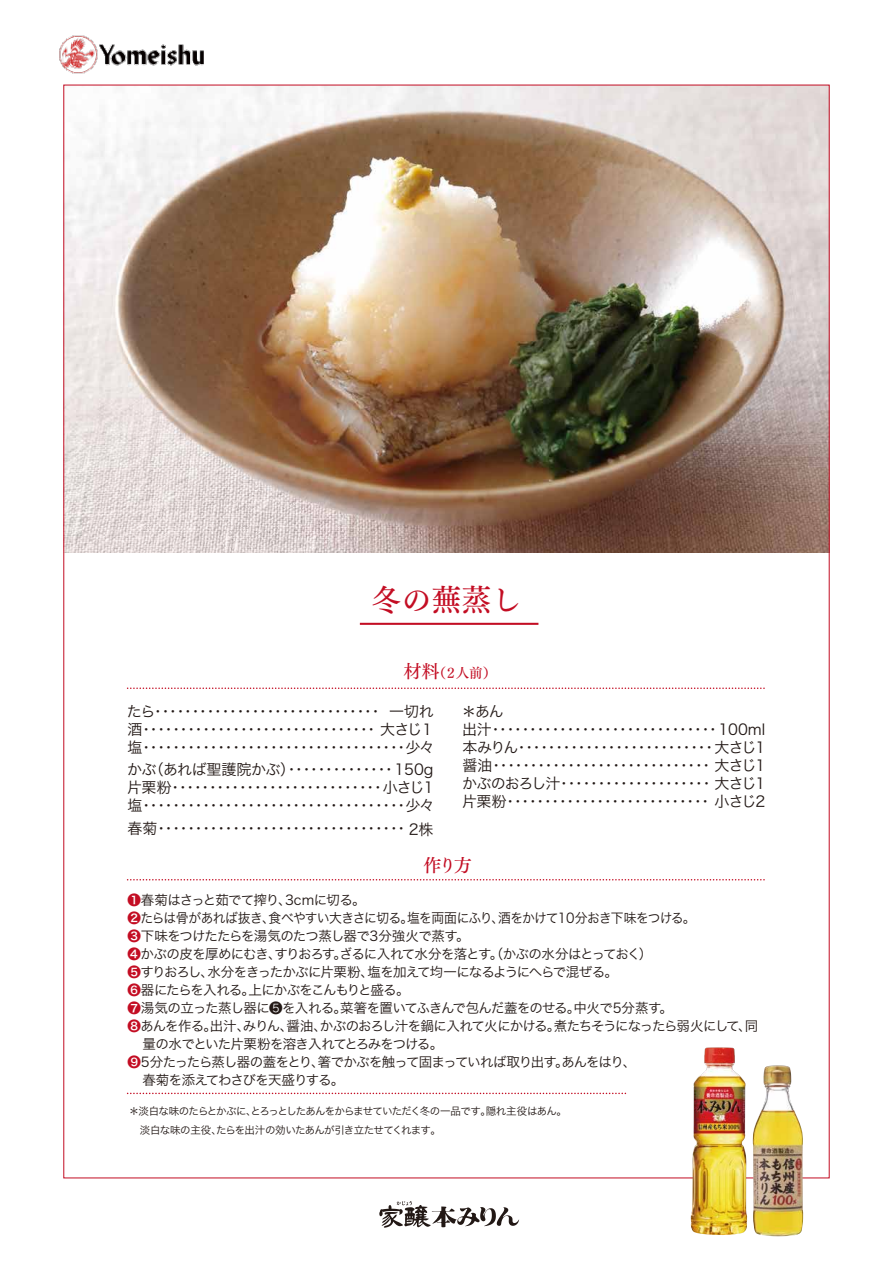
<style>
.page{position:relative;width:893px;height:1263px;background:#fff}
.page>*{position:absolute;margin:0;border:0;box-sizing:border-box;transform-origin:0 0}
.t1{font:30px "Tsuku Min Pro D";color:#c30d23}
.t2{font:18px "Tsuku Min Pro D";color:#c30d23}
.t3{font:15px/18px "Hira Kaku Std W3";letter-spacing:-.05em;color:#221815;text-align:justify}
.t4{font:15px/18px "Hira Kaku Std W3";letter-spacing:-.005em;color:#221815}
.t5{font:13.5px "Hira Kaku Std W3";letter-spacing:-.06em;color:#221815}
.t6{font:13.5px "Hira Kaku Std W3";letter-spacing:-.08em;color:#221815}
.t7{font:13.5px "Hira Kaku Std W3";letter-spacing:-.06em;color:#221815;scale:.95 1}
.t8{font:13.5px "Hira Kaku Std W3";letter-spacing:-.04em;color:#221815}
.t9{font:13.5px "Tsuku Min Pro D";color:#c30d23}
.t10{font:10.5px/18.3px "Hira Kaku Std W3";letter-spacing:-.07em;color:#221815}
.s1{font-size:18px}
.s2{font-family:"Hira Kaku Std W6";color:#c30d23}
</style>
<div class="page">
<img style="left:65px;top:87px;width:763px;height:466px">
<img style="left:59px;top:35px;width:167px;height:50px">
<svg style="left:128px;top:687px;width:637px;height:2px"></svg>
<svg style="left:128px;top:879px;width:637px;height:1px"></svg>
<hr style="left:360px;top:623px;width:178px;height:2px;background:#c30d23">
<img style="left:691px;top:1047px;width:56px;height:188px">
<img style="left:753px;top:1065px;width:50px;height:171px">
<svg style="left:379px;top:1201px;width:140px;height:26px"></svg>
<svg style="left:128px;top:1093px;width:499px;height:1px"></svg>
<h1 class="t1" style="left:371px;top:572px;width:151px">冬の蕪蒸し</h1>
<p class="t9" style="left:403px;top:661px;width:94px"><span class="s1">材料</span>（２人前）</p>
<p class="t3" style="left:127px;top:702px;width:309px">たら・・・・・・・・・・・・・・・・・・・・・・・・・・・・・・一切れ酒・・・・・・・・・・・・・・・・・・・・・・・・・・・・・・・大さじ１塩・・・・・・・・・・・・・・・・・・・・・・・・・・・・・・・・・・・</p>
<p class="t4" style="left:127px;top:760px;width:308px">かぶ（あれば聖護院かぶ）・・・・・・・・・・・・・・ 150g片栗粉・・・・・・・・・・・・・・・・・・・・・・・・・・・・<br>塩・・・・・・・・・・・・・・・・・・・・・・・・・・・・・・・・・・・</p>
<p class="t3" style="left:128px;top:819px;width:283px">春菊・・・・・・・・・・・・・・・・・・・・・・・・・・・・・・・・・</p>
<p class="t3" style="left:462px;top:702px;width:305px;text-align:left">＊あん<br>出汁・・・・・・・・・・・・・・・・・・・・・・・・・・・・・・ 100ml本みりん・・・・・・・・・・・・・・・・・・・・・・・・・・<br>醤油・・・・・・・・・・・・・・・・・・・・・・・・・・・・・大さじ1かぶのおろし汁・・・・・・・・・・・・・・・・・・・・大さじ1片栗粉・・・・・・・・・・・・・・・・・・・・・・・・・・・小さじ2</p>
<p class="t3" style="left:405px;top:738px;width:31px">少々</p>
<p class="t3" style="left:383px;top:778px;width:54px;text-align:right">小さじ1少々</p>
<p class="t3" style="left:409px;top:820px;width:26px">2株</p>
<p class="t3" style="left:714px;top:738px;width:52px">大さじ1</p>
<p class="t2" style="left:424px;top:849px;width:50px">作り方</p>
<p class="t5" style="left:127px;top:889px;width:240px"><span class="s2">❶</span>春菊はさっと茹でて搾り、3cmに切る。</p>
<p class="t7" style="left:127px;top:907px;width:600px"><span class="s2">❷</span>たらは骨があれば抜き、食べやすい大きさに切る。塩を両面にふり、酒をかけて10分おき下味をつける。</p>
<p class="t5" style="left:127px;top:925px;width:344px"><span class="s2">❸</span>下味をつけたたらを湯気のたつ蒸し器で3分強火で蒸す。</p>
<p class="t5" style="left:127px;top:943px;width:526px"><span class="s2">❹</span>かぶの皮を厚めにむき、すりおろす。ざるに入れて水分を落とす。（かぶの水分はとっておく）</p>
<p class="t6" style="left:127px;top:961px;width:492px"><span class="s2">❺</span>すりおろし、水分をきったかぶに片栗粉、塩を加えて均一になるようにへらで混ぜる。</p>
<p class="t6" style="left:127px;top:979px;width:284px"><span class="s2">❻</span>器にたらを入れる。上にかぶをこんもりと盛る。</p>
<p class="t8" style="left:127px;top:997px;width:547px"><span class="s2">❼</span>湯気の立った蒸し器に❺を入れる。菜箸を置いてふきんで包んだ蓋をのせる。中火で5分蒸す。</p>
<p class="t5" style="left:127px;top:1015px;width:632px"><span class="s2">❽</span>あんを作る。出汁、みりん、醤油、かぶのおろし汁を鍋に入れて火にかける。煮たちそうになったら弱火にして、同</p>
<p class="t5" style="left:142px;top:1033px;width:302px">量の水でといた片栗粉を溶き入れてとろみをつける。</p>
<p class="t5" style="left:127px;top:1051px;width:510px"><span class="s2">❾</span>5分たったら蒸し器の蓋をとり、箸でかぶを触って固まっていれば取り出す。あんをはり、</p>
<p class="t5" style="left:142px;top:1069px;width:203px">春菊を添えてわさびを天盛りする。</p>
<p class="t10" style="left:129px;top:1102px;width:440px">＊淡白な味のたらとかぶに、とろっとしたあんをからませていただく冬の一品です。隠れ主役はあん。　淡白な味の主役、たらを出汁の効いたあんが引き立たせてくれます。</p>
</div>
